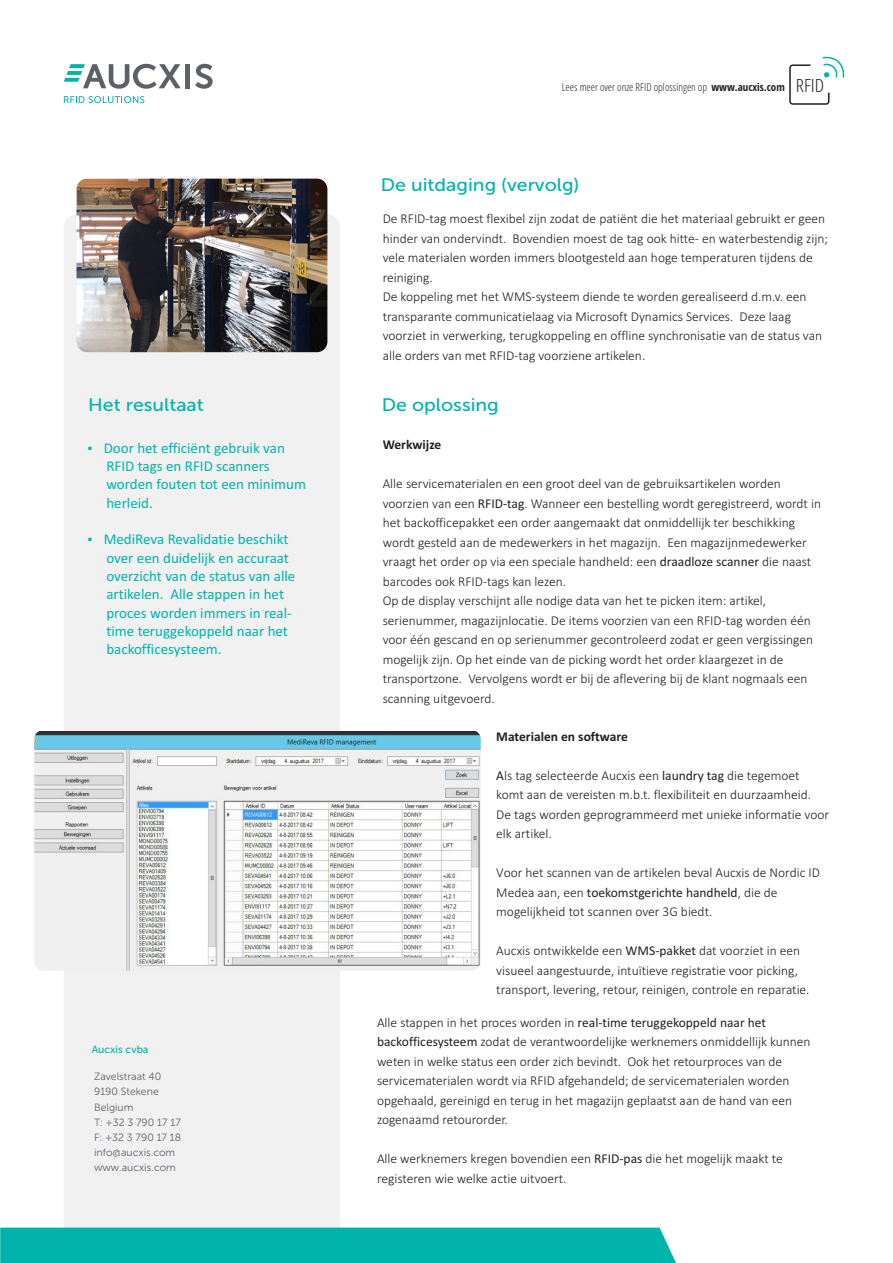
<style>
.page{position:relative;width:893px;height:1263px;background:#fff}
.page>*{position:absolute;margin:0;border:0;box-sizing:border-box;transform-origin:0 0}
.t1{font:300 condensed 18.15px "Open Sans";color:#231f20;scale:1.06 1}
.t2{font:18px "Museo Sans 500";color:#00b4ab;scale:1.08 1}
.t3{font:15px/18.3px "Calibri";color:#00b4ab}
.t4{font:300 13.5px/19.5px "Calibri";color:#231f20}
.t5{font:700 13.5px "Calibri";color:#231f20}
.t6{font:300 condensed 10.95px "Open Sans";color:#231f20}
.t7{font:10.5px/15.1px "Museo Sans 300";color:#5c6167}
.t8{font:10.5px "Museo Sans 500";color:#00b4ab}
.s1{font-weight:700}
.s2{font-weight:400}
</style>
<div class="page">
<div style="left:64px;top:215px;width:276px;height:1032px;background:#f1f1f2;border-radius:13px"></div>
<div style="left:185px;top:64px;width:5px;height:24px;background:#5d6167"></div>
<svg style="left:195px;top:64px;width:18px;height:25px"></svg>
<svg style="left:64px;top:64px;width:117px;height:25px"></svg>
<svg style="left:64px;top:96px;width:80px;height:7px"></svg>
<div style="left:789px;top:64px;width:40px;height:41px;border:1px solid #231f20;border-radius:3px"></div>
<div style="left:807px;top:57px;width:36px;height:36px;background:#fff;border-radius:50%"></div>
<svg style="left:822px;top:56px;width:23px;height:22px"></svg>
<div style="left:0;top:1227px;width:676px;height:36px;background:#00b4ab"></div>
<img style="left:34px;top:732px;width:447px;height:239px">
<img style="left:77px;top:179px;width:250px;height:173px;border-radius:11px">
<p class="t6" style="left:562px;top:82px;width:224px">Lees meer over onze RFID oplossingen op <span class="s1">www.aucxis.com</span></p>
<h1 class="t1" style="left:796px;top:78px;width:28px">RFID</h1>
<h2 class="t2" style="left:381px;top:178px;width:185px">De uitdaging (vervolg)</h2>
<p class="t4" style="left:383px;top:210px;width:447px">De RFID-tag moest flexibel zijn zodat de patiënt die het materiaal gebruikt er geen hinder van ondervindt. Bovendien moest de tag ook hitte- en waterbestendig zijn; vele materialen worden immers blootgesteld aan hoge temperaturen tijdens de reiniging.<br>De koppeling met het WMS-systeem diende te worden gerealiseerd d.m.v. een transparante communicatielaag via Microsoft Dynamics Services. Deze laag voorziet in verwerking, terugkoppeling en offline synchronisatie van de status van alle orders van met RFID-tag voorziene artikelen.</p>
<h2 class="t2" style="left:88px;top:397px;width:109px">Het resultaat</h2>
<h2 class="t2" style="left:382px;top:397px;width:110px">De oplossing</h2>
<p class="t3" style="left:104px;top:440px;width:204px">Door het efficiënt gebruik van<br>RFID tags en RFID scanners worden fouten tot een minimum herleid.</p>
<p class="t3" style="left:104px;top:531px;width:193px">MediReva Revalidatie beschikt over een duidelijk en accuraat overzicht van de status van alle artikelen. Alle stappen in het proces worden immers in real&shy;time teruggekoppeld naar het backofficesysteem.</p>
<p class="t8" style="left:92px;top:1045px;width:58px">Aucxis cvba</p>
<p class="t7" style="left:94px;top:1070px;width:89px">Zavelstraat 40<br>9190 Stekene<br>Belgium<br>T: +32 3 790 17 17<br>F: +32 3 790 17 18 info@aucxis.com www.aucxis.com</p>
<p class="t5" style="left:383px;top:439px;width:60px">Werkwijze</p>
<p class="t4" style="left:383px;top:475px;width:440px">Alle servicematerialen en een groot deel van de gebruiksartikelen worden voorzien van een <span class="s2">RFID-tag</span>. Wanneer een bestelling wordt geregistreerd, wordt in het backofficepakket een order aangemaakt dat onmiddellijk ter beschikking wordt gesteld aan de medewerkers in het magazijn. Een magazijnmedewerker vraagt het order op via een speciale handheld: een <span class="s2">draadloze scanner</span> die naast barcodes ook RFID-tags kan lezen.<br>Op de display verschijnt alle nodige data van het te picken item: artikel, serienummer, magazijnlocatie. De items voorzien van een RFID-tag worden één voor één gescand en op serienummer gecontroleerd zodat er geen vergissingen mogelijk zijn. Op het einde van de picking wordt het order klaargezet in de transportzone. Vervolgens wordt er bij de aflevering bij de klant nogmaals een scanning uitgevoerd.</p>
<p class="t5" style="left:496px;top:731px;width:133px">Materialen en software</p>
<p class="t4" style="left:496px;top:767px;width:334px"><span class="s2">A</span>ls tag selecteerde Aucxis een <span class="s2">laundry tag</span> die tegemoet komt aan de vereisten m.b.t. flexibiliteit en duurzaamheid.<br>De tags worden geprogrammeerd met unieke informatie voor elk artikel.</p>
<p class="t4" style="left:496px;top:864px;width:325px">Voor het scannen van de artikelen beval Aucxis de Nordic ID<br>Medea aan, een <span class="s2">toekomstgerichte handheld</span>, die de mogelijkheid tot scannen over 3G biedt.</p>
<p class="t4" style="left:496px;top:942px;width:315px">Aucxis ontwikkelde een <span class="s2">WMS-pakket</span> dat voorziet in een visueel aangestuurde, intuïtieve registratie voor picking, transport, levering, retour, reinigen, controle en reparatie.</p>
<p class="t4" style="left:377px;top:1014px;width:435px">Alle stappen in het proces worden in <span class="s2">real-time teruggekoppeld naar het backofficesysteem</span> zodat de verantwoordelijke werknemers onmiddellijk kunnen weten in welke status een order zich bevindt. Ook het retourproces van de servicematerialen wordt via RFID afgehandeld; de servicematerialen worden opgehaald, gereinigd en terug in het magazijn geplaatst aan de hand van een zogenaamd retourorder.</p>
<p class="t4" style="left:377px;top:1150px;width:407px">Alle werknemers kregen bovendien een <span class="s2">RFID-pas</span> die het mogelijk maakt te registeren wie welke actie uitvoert.</p>
</div>
